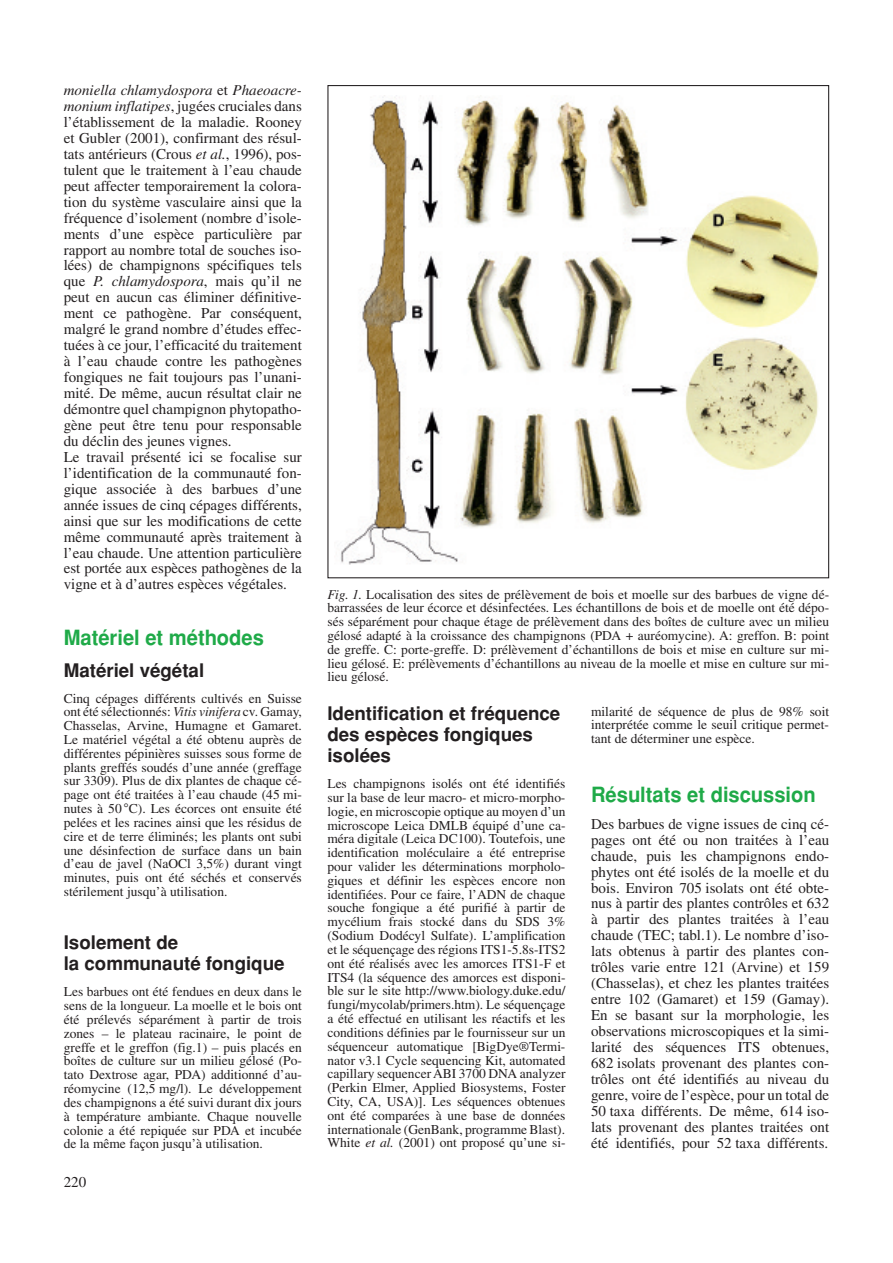
<style>
.page{position:relative;width:893px;height:1263px;background:#fff}
.page>*{position:absolute;margin:0;border:0;box-sizing:border-box;transform-origin:0 0}
.t1{font:700 21px "Helvetica";color:#1faa48;scale:.96 1}
.t2{font:700 18.75px/21.3px "Helvetica";color:#231f20}
.t3{font:15px/15.9px "Times";color:#231f20}
.t4{font:13.5px/13.8px "Times";color:#231f20;text-align:justify}
.s1{font-style:italic}
</style>
<div class="page">
<img style="left:340px;top:95px;width:479px;height:470px">
<p class="t3" style="left:64px;top:84px;width:240px"><span class="s1">moniella chlamydospora</span> et <span class="s1">Phaeoacre&shy;monium inflatipes</span>, jugées cruciales dans l’établissement de la maladie. Rooney et Gubler (2001), confirmant des résul&shy;tats antérieurs (Crous <span class="s1">et al.</span>, 1996), pos&shy;tulent que le traitement à l’eau chaude peut affecter temporairement la colora&shy;tion du système vasculaire ainsi que la fréquence d’isolement (nombre d’isole&shy;ments d’une espèce particulière par rapport au nombre total de souches iso&shy;lées) de champignons spécifiques tels que <span class="s1">P. chlamydospora</span>, mais qu’il ne peut en aucun cas éliminer définitive&shy;ment ce pathogène. Par conséquent, malgré le grand nombre d’études effec&shy;tuées à ce jour, l’efficacité du traitement à l’eau chaude contre les pathogènes fongiques ne fait toujours pas l’unani&shy;mité. De même, aucun résultat clair ne démontre quel champignon phytopatho&shy;gène peut être tenu pour responsable du déclin des jeunes vignes.<br>Le travail présenté ici se focalise sur l’identification de la communauté fon&shy;gique associée à des barbues d’une année issues de cinq cépages différents, ainsi que sur les modifications de cette même communauté après traitement à l’eau chaude. Une attention particulière est portée aux espèces pathogènes de la vigne et à d’autres espèces végétales.</p>
<h1 class="t1" style="left:64px;top:625px;width:210px">Matériel et méthodes</h1>
<h2 class="t2" style="left:64px;top:659px;width:142px">Matériel végétal</h2>
<p class="t4" style="left:64px;top:692px;width:240px">Cinq cépages différents cultivés en Suisse ont été sélectionnés: <span class="s1">Vitis vinifera</span> cv. Gamay, Chasselas, Arvine, Humagne et Gamaret.<br>Le matériel végétal a été obtenu auprès de différentes pépinières suisses sous forme de plants greffés soudés d’une année (greffage sur 3309). Plus de dix plantes de chaque cé&shy;page ont été traitées à l’eau chaude (45 mi&shy;nutes à 50 C). Les écorces ont ensuite été pelées et les racines ainsi que les résidus de cire et de terre éliminés; les plants ont subi une désinfection de surface dans un bain d’eau de javel (NaOCl 3,5%) durant vingt minutes, puis ont été séchés et conservés stérilement jusqu’à utilisation.</p>
<h2 class="t2" style="left:64px;top:932px;width:222px">Isolement de<br>la communauté fongique</h2>
<p class="t4" style="left:64px;top:986px;width:240px">Les barbues ont été fendues en deux dans le sens de la longueur. La moelle et le bois ont été prélevés séparément à partir de trois zones – le plateau racinaire, le point de greffe et le greffon (fig.1) – puis placés en boîtes de culture sur un milieu gélosé (Po&shy;tato Dextrose agar, PDA) additionné d’au&shy;réomycine (12,5 mg/l). Le développement des champignons a été suivi durant dix jours à température ambiante. Chaque nouvelle colonie a été repiquée sur PDA et incubée de la même façon jusqu’à utilisation.</p>
<p class="t3" style="left:64px;top:1175px;width:24px">220</p>
<p class="t4" style="left:327px;top:588px;width:503px"><span class="s1">Fig. 1.</span> Localisation des sites de prélèvement de bois et moelle sur des barbues de vigne dé&shy;barrassées de leur écorce et désinfectées. Les échantillons de bois et de moelle ont été dépo&shy;sés séparément pour chaque étage de prélèvement dans des boîtes de culture avec un milieu gélosé adapté à la croissance des champignons (PDA + auréomycine). A: greffon. B: point de greffe. C: porte-greffe. D: prélèvement d’échantillons de bois et mise en culture sur mi&shy;lieu gélosé. E: prélèvements d’échantillons au niveau de la moelle et mise en culture sur mi&shy;lieu gélosé.</p>
<h2 class="t2" style="left:327px;top:702px;width:234px">Identification et fréquence des espèces fongiques isolées</h2>
<p class="t4" style="left:327px;top:778px;width:240px">Les champignons isolés ont été identifiés sur la base de leur macro- et micro-morpho&shy;logie, en microscopie optique au moyen d’un microscope Leica DMLB équipé d’une ca&shy;méra digitale (Leica DC100). Toutefois, une identification moléculaire a été entreprise pour valider les déterminations morpholo&shy;giques et définir les espèces encore non identifiées. Pour ce faire, l’ADN de chaque souche fongique a été purifié à partir de mycélium frais stocké dans du SDS 3% (Sodium Dodécyl Sulfate). L’amplification et le séquençage des régions ITS1-5.8s-ITS2 ont été réalisés avec les amorces ITS1-F et ITS4 (la séquence des amorces est disponi&shy;ble sur le site http://www.biology.duke.edu/ fungi/mycolab/primers.htm). Le séquençage a été effectué en utilisant les réactifs et les conditions définies par le fournisseur sur un séquenceur automatique [BigDye®Termi&shy;nator v3.1 Cycle sequencing Kit, automated capillary sequencerABI 3700 DNA analyzer (Perkin Elmer, Applied Biosystems, Foster City, CA, USA)]. Les séquences obtenues ont été comparées à une base de données internationale (GenBank, programme Blast).<br>White <span class="s1">et al.</span> (2001) ont proposé qu’une si-</p>
<p class="t4" style="left:591px;top:705px;width:240px">milarité de séquence de plus de 98% soit interprétée comme le seuil critique permet&shy;tant de déterminer une espèce.</p>
<h1 class="t1" style="left:591px;top:783px;width:236px">Résultats et discussion</h1>
<p class="t3" style="left:591px;top:817px;width:240px;text-align:justify">Des barbues de vigne issues de cinq cé&shy;pages ont été ou non traitées à l’eau chaude, puis les champignons endo&shy;phytes ont été isolés de la moelle et du bois. Environ 705 isolats ont été obte&shy;nus à partir des plantes contrôles et 632 à partir des plantes traitées à l’eau chaude (TEC; tabl.1). Le nombre d’iso&shy;lats obtenus à partir des plantes con&shy;trôles varie entre 121 (Arvine) et 159 (Chasselas), et chez les plantes traitées entre 102 (Gamaret) et 159 (Gamay).<br>En se basant sur la morphologie, les observations microscopiques et la simi&shy;larité des séquences ITS obtenues, 682 isolats provenant des plantes con&shy;trôles ont été identifiés au niveau du genre, voire de l’espèce, pour un total de 50 taxa différents. De même, 614 iso&shy;lats provenant des plantes traitées ont été identifiés, pour 52 taxa différents.</p>
</div>
